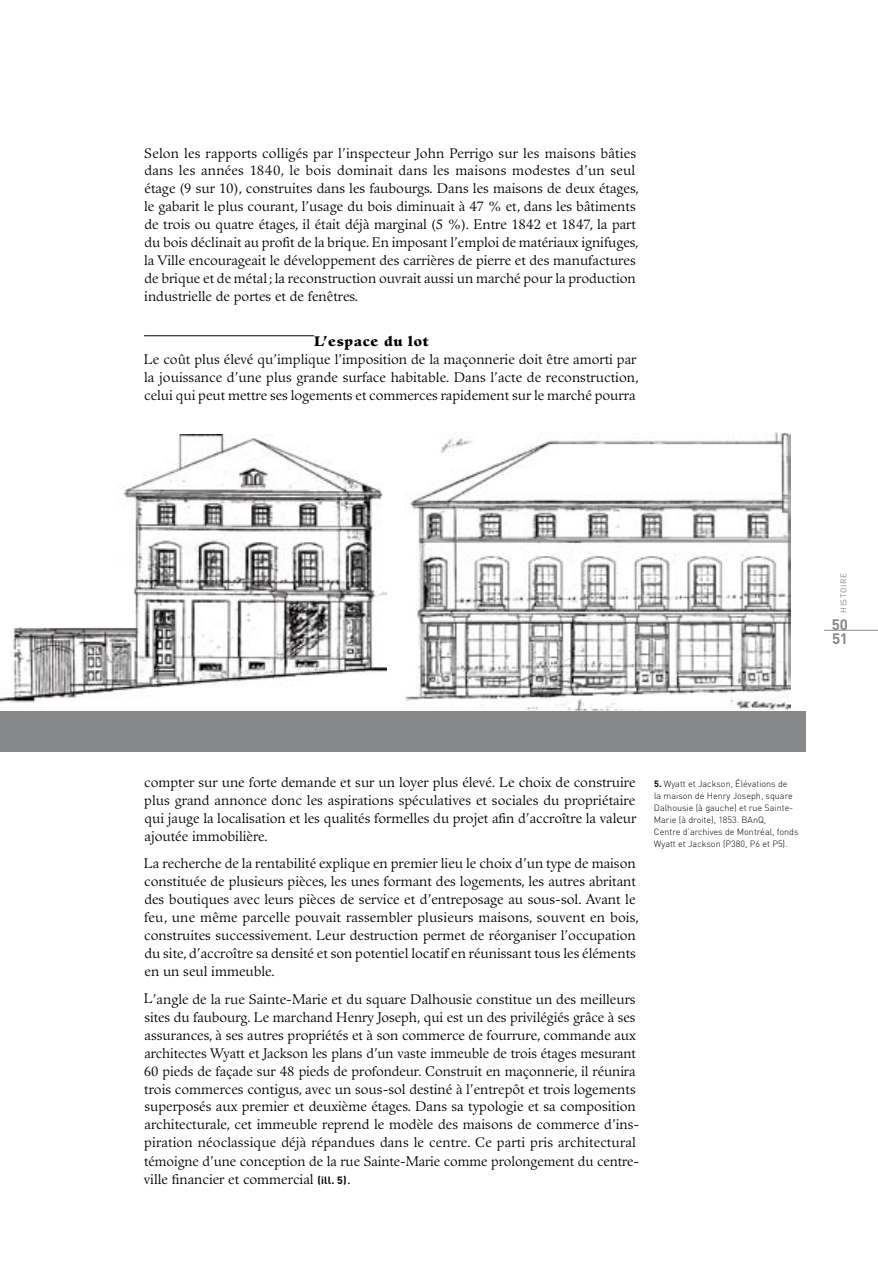
<style>
.page{position:relative;width:878px;height:1278px;background:#fff}
.page>*{position:absolute;margin:0;border:0;box-sizing:border-box;transform-origin:0 0}
.t1{font:700 15px "DIN";color:#87888a}
.t2{font:13.5px/18px "Guardi";color:#000}
.t3{font:900 13.5px "Guardi";letter-spacing:.05em;color:#000}
.t4{font:300 9px/12px "DIN";color:#000}
.t5{font:8.25px "DIN";color:#87888a}
.s1{font-family:"DIN";font-weight:700;font-size:10.5px}
.s2{font-weight:700}
</style>
<div class="page">
<div style="left:0;top:711px;width:806px;height:41px;background:#87888a"></div>
<hr style="left:144px;top:336px;width:170px;height:1px;background:#000">
<img style="left:0;top:435px;width:386px;height:268px">
<img style="left:405px;top:432px;width:385px;height:279px">
<hr style="left:824px;top:630px;width:54px;height:1px;background:#87888a">
<p class="t2" style="left:144px;top:144px;width:496px">Selon les rapports colligés par l’inspecteur John Perrigo sur les maisons bâties dans les années 1840, le bois dominait dans les maisons modestes d’un seul étage (9 sur 10), construites dans les faubourgs. Dans les maisons de deux étages, le gabarit le plus courant, l’usage du bois diminuait à 47 % et, dans les bâtiments de trois ou quatre étages, il était déjà marginal (5 %). Entre 1842 et 1847, la part du bois déclinait au profit de la brique. En imposant l’emploi de matériaux ignifuges, la Ville encourageait le développement des carrières de pierre et des manufactures de brique et de métal; la reconstruction ouvrait aussi un marché pour la production industrielle de portes et de fenêtres.</p>
<p class="t3" style="left:314px;top:333px;width:116px">L’espace du lot</p>
<p class="t2" style="left:144px;top:351px;width:496px">Le coût plus élevé qu’implique l’imposition de la maçonnerie doit être amorti par la jouissance d’une plus grande surface habitable. Dans l’acte de reconstruction, celui qui peut mettre ses logements et commerces rapidement sur le marché pourra</p>
<p class="t5" style="left:838px;top:613px;width:40px;rotate:-90deg">HISTOIRE</p>
<p class="t1" style="left:831px;top:615px;width:18px">50</p>
<p class="t1" style="left:832px;top:629px;width:17px">51</p>
<p class="t2" style="left:144px;top:774px;width:493px;text-align:justify">compter sur une forte demande et sur un loyer plus élevé. Le choix de construire plus grand annonce donc les aspirations spéculatives et sociales du propriétaire qui jauge la localisation et les qualités formelles du projet afin d’accroître la valeur ajoutée immobilière.</p>
<p class="t2" style="left:144px;top:855px;width:496px">La recherche de la rentabilité explique en premier lieu le choix d’un type de maison constituée de plusieurs pièces, les unes formant des logements, les autres abritant des boutiques avec leurs pièces de service et d’entreposage au sous-sol. Avant le feu, une même parcelle pouvait rassembler plusieurs maisons, souvent en bois, construites successivement. Leur destruction permet de réorganiser l’occupation du site, d’accroître sa densité et son potentiel locatif en réunissant tous les éléments en un seul immeuble.</p>
<p class="t2" style="left:144px;top:990px;width:497px">L’angle de la rue Sainte-Marie et du square Dalhousie constitue un des meilleurs sites du faubourg. Le marchand Henry Joseph, qui est un des privilégiés grâce à ses assurances, à ses autres propriétés et à son commerce de fourrure, commande aux architectes Wyatt et Jackson les plans d’un vaste immeuble de trois étages mesurant 60 pieds de façade sur 48 pieds de profondeur. Construit en maçonnerie, il réunira trois commerces contigus, avec un sous-sol destiné à l’entrepôt et trois logements superposés aux premier et deuxième étages. Dans sa typologie et sa composition architecturale, cet immeuble reprend le modèle des maisons de commerce d’ins&shy;piration néoclassique déjà répandues dans le centre. Ce parti pris architectural témoigne d’une conception de la rue Sainte-Marie comme prolongement du centre&shy;ville financier et commercial <span class="s1">(ill. 5)</span>.</p>
<p class="t4" style="left:654px;top:778px;width:146px"><span class="s2">5.</span> Wyatt et Jackson, Élévations de<br>la maison de Henry Joseph, square Dalhousie (à gauche) et rue Sainte-Marie (à droite), 1853. BAnQ,<br>Centre d’archives de Montréal, fonds Wyatt et Jackson (P380, P6 et P5).</p>
</div>
